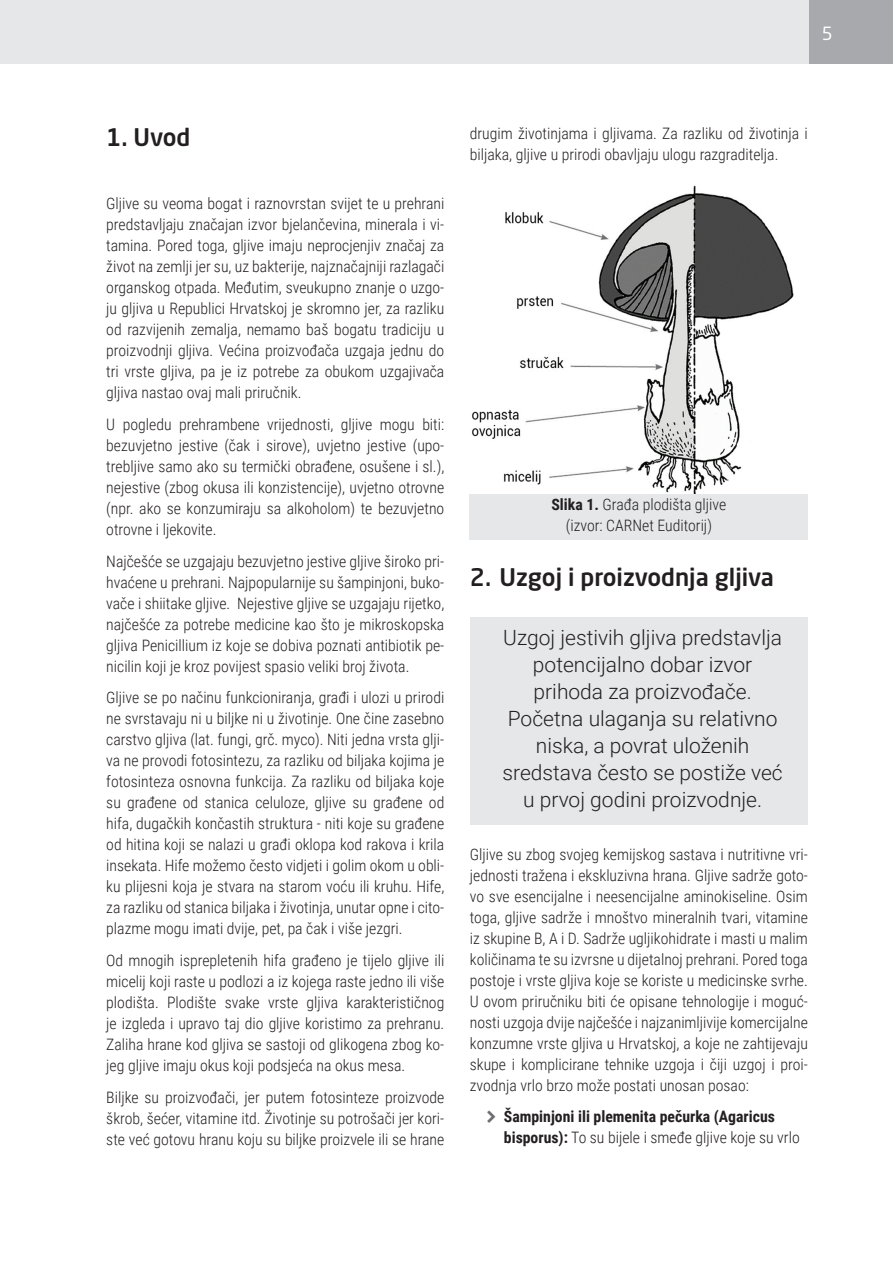
<style>
.page{position:relative;width:893px;height:1263px;background:#fff}
.page>*{position:absolute;margin:0;border:0;box-sizing:border-box;transform-origin:0 0}
.t1{font:500 24px "Neo Sans Pro";color:#231f20}
.t2{font:300 21px/27px "Roboto";color:#231f20;text-align:center}
.t3{font:18px "Neo Sans Pro";color:#fff}
.t4{font:300 15.75px/21px "Roboto Condensed";color:#231f20;text-align:justify}
.t5{font:700 15.75px/21px "Roboto Condensed";color:#231f20}
.s1{font-weight:700}
.s2{font-weight:300}
</style>
<div class="page">
<div style="left:0;top:0;width:893px;height:64px;background:#e6e7e9"></div>
<div style="left:809px;top:0;width:84px;height:64px;background:#a8a9ad"></div>
<img style="left:472px;top:185px;width:322px;height:309px">
<div style="left:470px;top:494px;width:338px;height:46px;background:#e6e7e9"></div>
<div style="left:470px;top:618px;width:338px;height:207px;background:#e6e7e9"></div>
<p class="t3" style="left:822px;top:22px;width:12px">5</p>
<h1 class="t1" style="left:106px;top:122px;width:86px">1. Uvod</h1>
<p class="t4" style="left:106px;top:193px;width:340px">Gljive su veoma bogat i raznovrstan svijet te u prehrani predstavljaju značajan izvor bjelančevina, minerala i vi&shy;tamina. Pored toga, gljive imaju neprocjenjiv značaj za život na zemlji jer su, uz bakterije, najznačajniji razlagači organskog otpada. Međutim, sveukupno znanje o uzgo&shy;ju gljiva u Republici Hrvatskoj je skromno jer, za razliku od razvijenih zemalja, nemamo baš bogatu tradiciju u proizvodnji gljiva. Većina proizvođača uzgaja jednu do tri vrste gljiva, pa je iz potrebe za obukom uzgajivača gljiva nastao ovaj mali priručnik.</p>
<p class="t4" style="left:106px;top:413px;width:340px">U pogledu prehrambene vrijednosti, gljive mogu biti: bezuvjetno jestive (čak i sirove), uvjetno jestive (upo&shy;trebljive samo ako su termički obrađene, osušene i sl.), nejestive (zbog okusa ili konzistencije), uvjetno otrovne (npr. ako se konzumiraju sa alkoholom) te bezuvjetno otrovne i ljekovite.</p>
<p class="t4" style="left:106px;top:550px;width:340px">Najčešće se uzgajaju bezuvjetno jestive gljive široko pri&shy;hvaćene u prehrani. Najpopularnije su šampinjoni, buko&shy;vače i shiitake gljive. Nejestive gljive se uzgajaju rijetko, najčešće za potrebe medicine kao što je mikroskopska gljiva Penicillium iz koje se dobiva poznati antibiotik pe&shy;nicilin koji je kroz povijest spasio veliki broj života.</p>
<p class="t4" style="left:106px;top:687px;width:340px">Gljive se po načinu funkcioniranja, građi i ulozi u prirodi ne svrstavaju ni u biljke ni u životinje. One čine zasebno carstvo gljiva (lat. fungi, grč. myco). Niti jedna vrsta glji&shy;va ne provodi fotosintezu, za razliku od biljaka kojima je fotosinteza osnovna funkcija. Za razliku od biljaka koje su građene od stanica celuloze, gljive su građene od hifa, dugačkih končastih struktura - niti koje su građene od hitina koji se nalazi u građi oklopa kod rakova i krila insekata. Hife možemo često vidjeti i golim okom u obli&shy;ku plijesni koja je stvara na starom voću ili kruhu. Hife, za razliku od stanica biljaka i životinja, unutar opne i cito&shy;plazme mogu imati dvije, pet, pa čak i više jezgri.</p>
<p class="t4" style="left:106px;top:949px;width:340px">Od mnogih isprepletenih hifa građeno je tijelo gljive ili micelij koji raste u podlozi a iz kojega raste jedno ili više plodišta. Plodište svake vrste gljiva karakterističnog je izgleda i upravo taj dio gljive koristimo za prehranu.<br>Zaliha hrane kod gljiva se sastoji od glikogena zbog ko&shy;jeg gljive imaju okus koji podsjeća na okus mesa.</p>
<p class="t4" style="left:106px;top:1086px;width:340px">Biljke su proizvođači, jer putem fotosinteze proizvode škrob, šećer, vitamine itd. Životinje su potrošači jer kori&shy;ste već gotovu hranu koju su biljke proizvele ili se hrane</p>
<p class="t4" style="left:470px;top:123px;width:340px">drugim životinjama i gljivama. Za razliku od životinja i biljaka, gljive u prirodi obavljaju ulogu razgraditelja.</p>
<p class="t4" style="left:551px;top:494px;width:176px;text-align:center"><span class="s1">Slika 1.</span> Građa plodišta gljive (izvor: CARNet Euditorij)</p>
<h1 class="t1" style="left:470px;top:562px;width:306px">2. Uzgoj i proizvodnja gljiva</h1>
<h2 class="t2" style="left:503px;top:623px;width:282px">Uzgoj jestivih gljiva predstavlja potencijalno dobar izvor prihoda za proizvođače.<br>Početna ulaganja su relativno niska, a povrat uloženih sredstava često se postiže već u prvoj godini proizvodnje.</h2>
<p class="t4" style="left:470px;top:843px;width:340px">Gljive su zbog svojeg kemijskog sastava i nutritivne vri&shy;jednosti tražena i ekskluzivna hrana. Gljive sadrže goto&shy;vo sve esencijalne i neesencijalne aminokiseline. Osim toga, gljive sadrže i mnoštvo mineralnih tvari, vitamine iz skupine B, A i D. Sadrže ugljikohidrate i masti u malim količinama te su izvrsne u dijetalnoj prehrani. Pored toga postoje i vrste gljiva koje se koriste u medicinske svrhe.<br>U ovom priručniku biti će opisane tehnologije i moguć&shy;nosti uzgoja dvije najčešće i najzanimljivije komercijalne konzumne vrste gljiva u Hrvatskoj, a koje ne zahtijevaju skupe i komplicirane tehnike uzgoja i čiji uzgoj i proi&shy;zvodnja vrlo brzo može postati unosan posao:</p>
<p class="t5" style="left:504px;top:1105px;width:297px">Šampinjoni ili plemenita pečurka (Agaricus bisporus): <span class="s2">To su bijele i smeđe gljive koje su vrlo</span></p>
</div>
